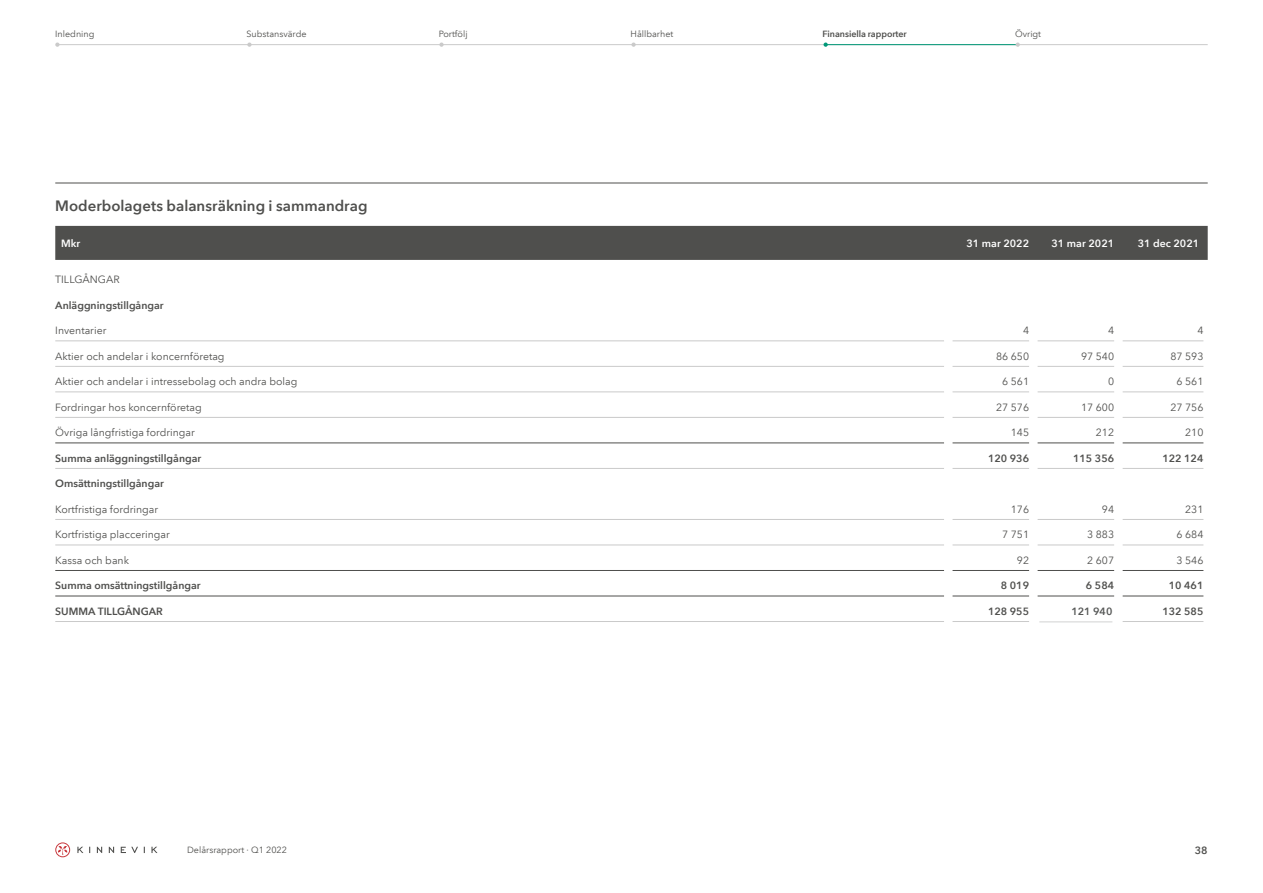
<style>
.page{position:relative;width:1263px;height:893px;background:#fff}
.page>*{position:absolute;margin:0;border:0;box-sizing:border-box;transform-origin:0 0}
.t1{font:600 15px "Avenir Next LT Pro";color:#4f4f4d}
.t2{font:10.5px "Avenir Next LT Pro";color:#4f4f4d}
.t3{font:600 10.5px "Avenir Next LT Pro";color:#4f4f4d}
.t4{font:600 10.5px "Avenir Next LT Pro";color:#fff}
.t5{font:600 10.5px "Avenir Next LT Pro";color:#555756}
.t6{font:9px "Avenir Next LT Pro";color:#4f4f4d}
.t7{font:600 9px "Avenir Next LT Pro";letter-spacing:-.005em;color:#4f4f4d}
</style>
<div class="page">
<svg style="left:55px;top:842px;width:15px;height:15px"></svg>
<svg style="left:77px;top:847px;width:80px;height:6px"></svg>
<hr style="left:56px;top:44px;width:1152px;height:1px;background:#cacaca">
<svg style="left:55px;top:43px;width:5px;height:4px"></svg>
<hr style="left:825px;top:44px;width:191px;height:1px;background:#009878">
<svg style="left:439px;top:43px;width:5px;height:4px"></svg>
<svg style="left:247px;top:43px;width:5px;height:4px"></svg>
<svg style="left:631px;top:43px;width:5px;height:4px"></svg>
<svg style="left:823px;top:43px;width:5px;height:4px"></svg>
<svg style="left:1015px;top:43px;width:5px;height:4px"></svg>
<hr style="left:55px;top:183px;width:1153px;height:1px;background:#4f4f4d">
<div style="left:55px;top:226px;width:1153px;height:34px;background:#4f4f4d"></div>
<hr style="left:55px;top:341px;width:889px;height:1px;background:#cacaca">
<hr style="left:952px;top:341px;width:77px;height:1px;background:#cacaca">
<hr style="left:1037px;top:341px;width:77px;height:1px;background:#cacaca">
<hr style="left:1123px;top:341px;width:80px;height:1px;background:#cacaca">
<hr style="left:55px;top:366px;width:889px;height:1px;background:#cacaca">
<hr style="left:952px;top:366px;width:77px;height:1px;background:#cacaca">
<hr style="left:1037px;top:366px;width:77px;height:1px;background:#cacaca">
<hr style="left:1123px;top:366px;width:80px;height:1px;background:#cacaca">
<hr style="left:55px;top:392px;width:889px;height:1px;background:#cacaca">
<hr style="left:952px;top:392px;width:77px;height:1px;background:#cacaca">
<hr style="left:1037px;top:392px;width:77px;height:1px;background:#cacaca">
<hr style="left:1123px;top:392px;width:80px;height:1px;background:#cacaca">
<hr style="left:55px;top:417px;width:889px;height:1px;background:#cacaca">
<hr style="left:952px;top:417px;width:77px;height:1px;background:#cacaca">
<hr style="left:1037px;top:417px;width:77px;height:1px;background:#cacaca">
<hr style="left:1123px;top:417px;width:80px;height:1px;background:#cacaca">
<hr style="left:55px;top:443px;width:889px;height:1px;background:#4f4f4d">
<hr style="left:952px;top:443px;width:77px;height:1px;background:#4f4f4d">
<hr style="left:1037px;top:443px;width:77px;height:1px;background:#4f4f4d">
<hr style="left:1123px;top:443px;width:80px;height:1px;background:#4f4f4d">
<hr style="left:55px;top:468px;width:889px;height:1px;background:#cacaca">
<hr style="left:952px;top:468px;width:77px;height:1px;background:#cacaca">
<hr style="left:1037px;top:468px;width:77px;height:1px;background:#cacaca">
<hr style="left:1123px;top:468px;width:80px;height:1px;background:#cacaca">
<hr style="left:55px;top:519px;width:889px;height:1px;background:#cacaca">
<hr style="left:952px;top:519px;width:77px;height:1px;background:#cacaca">
<hr style="left:1037px;top:519px;width:77px;height:1px;background:#cacaca">
<hr style="left:1123px;top:519px;width:80px;height:1px;background:#cacaca">
<hr style="left:55px;top:545px;width:889px;height:1px;background:#cacaca">
<hr style="left:952px;top:545px;width:77px;height:1px;background:#cacaca">
<hr style="left:1037px;top:545px;width:77px;height:1px;background:#cacaca">
<hr style="left:1123px;top:545px;width:80px;height:1px;background:#cacaca">
<hr style="left:55px;top:570px;width:889px;height:1px;background:#4f4f4d">
<hr style="left:952px;top:570px;width:77px;height:1px;background:#4f4f4d">
<hr style="left:1037px;top:570px;width:77px;height:1px;background:#4f4f4d">
<hr style="left:1123px;top:570px;width:80px;height:1px;background:#4f4f4d">
<hr style="left:55px;top:596px;width:889px;height:1px;background:#4f4f4d">
<hr style="left:952px;top:596px;width:77px;height:1px;background:#4f4f4d">
<hr style="left:1037px;top:596px;width:77px;height:1px;background:#4f4f4d">
<hr style="left:1123px;top:596px;width:80px;height:1px;background:#4f4f4d">
<hr style="left:55px;top:621px;width:889px;height:1px;background:#cacaca">
<hr style="left:952px;top:621px;width:77px;height:1px;background:#cacaca">
<hr style="left:1039px;top:622px;width:73px;height:1px;background:#d1d2d2">
<hr style="left:1123px;top:621px;width:80px;height:1px;background:#cacaca">
<p class="t6" style="left:55px;top:28px;width:41px">Inledning</p>
<p class="t6" style="left:247px;top:28px;width:62px">Substansvärde</p>
<p class="t6" style="left:439px;top:28px;width:30px">Portfölj</p>
<p class="t6" style="left:630px;top:28px;width:44px">Hållbarhet</p>
<p class="t7" style="left:823px;top:28px;width:86px">Finansiella rapporter</p>
<p class="t6" style="left:1015px;top:28px;width:28px">Övrigt</p>
<h1 class="t1" style="left:55px;top:197px;width:314px">Moderbolagets balansräkning i sammandrag</h1>
<p class="t4" style="left:61px;top:237px;width:21px">Mkr</p>
<p class="t4" style="left:966px;top:237px;width:64px">31 mar 2022</p>
<p class="t4" style="left:1051px;top:237px;width:64px">31 mar 2021</p>
<p class="t4" style="left:1138px;top:237px;width:63px">31 dec 2021</p>
<p class="t2" style="left:55px;top:273px;width:66px">TILLGÅNGAR</p>
<p class="t3" style="left:55px;top:299px;width:110px">Anläggningstillgångar</p>
<p class="t2" style="left:55px;top:324px;width:53px">Inventarier</p>
<p class="t2" style="left:1023px;top:324px;width:8px">4</p>
<p class="t2" style="left:1108px;top:324px;width:8px">4</p>
<p class="t2" style="left:1197px;top:324px;width:8px">4</p>
<p class="t2" style="left:55px;top:350px;width:171px">Aktier och andelar i koncernföretag</p>
<p class="t2" style="left:996px;top:350px;width:35px">86 650</p>
<p class="t2" style="left:1081px;top:350px;width:35px">97 540</p>
<p class="t2" style="left:1170px;top:350px;width:35px">87 593</p>
<p class="t2" style="left:55px;top:375px;width:244px">Aktier och andelar i intressebolag och andra bolag</p>
<p class="t2" style="left:1002px;top:375px;width:28px">6 561</p>
<p class="t2" style="left:1108px;top:375px;width:8px">0</p>
<p class="t2" style="left:1176px;top:375px;width:28px">6 561</p>
<p class="t2" style="left:55px;top:401px;width:148px">Fordringar hos koncernföretag</p>
<p class="t2" style="left:996px;top:401px;width:35px">27 576</p>
<p class="t2" style="left:1081px;top:401px;width:35px">17 600</p>
<p class="t2" style="left:1170px;top:401px;width:35px">27 756</p>
<p class="t2" style="left:55px;top:426px;width:141px">Övriga långfristiga fordringar</p>
<p class="t2" style="left:1011px;top:426px;width:20px">145</p>
<p class="t2" style="left:1096px;top:426px;width:20px">212</p>
<p class="t2" style="left:1185px;top:426px;width:20px">210</p>
<p class="t3" style="left:55px;top:452px;width:148px">Summa anläggningstillgångar</p>
<p class="t3" style="left:988px;top:452px;width:43px">120 936</p>
<p class="t3" style="left:1073px;top:452px;width:43px">115 356</p>
<p class="t3" style="left:1162px;top:452px;width:43px">122 124</p>
<p class="t3" style="left:55px;top:477px;width:110px">Omsättningstillgångar</p>
<p class="t2" style="left:55px;top:503px;width:104px">Kortfristiga fordringar</p>
<p class="t2" style="left:1011px;top:503px;width:20px">176</p>
<p class="t2" style="left:1102px;top:503px;width:14px">94</p>
<p class="t2" style="left:1185px;top:503px;width:20px">231</p>
<p class="t2" style="left:55px;top:528px;width:116px">Kortfristiga placceringar</p>
<p class="t2" style="left:1002px;top:528px;width:28px">7 751</p>
<p class="t2" style="left:1087px;top:528px;width:28px">3 883</p>
<p class="t2" style="left:1176px;top:528px;width:28px">6 684</p>
<p class="t2" style="left:55px;top:554px;width:75px">Kassa och bank</p>
<p class="t2" style="left:1017px;top:554px;width:14px">92</p>
<p class="t2" style="left:1087px;top:554px;width:28px">2 607</p>
<p class="t2" style="left:1176px;top:554px;width:28px">3 546</p>
<p class="t3" style="left:55px;top:579px;width:147px">Summa omsättningstillgångar</p>
<p class="t3" style="left:1001px;top:579px;width:30px">8 019</p>
<p class="t3" style="left:1086px;top:579px;width:30px">6 584</p>
<p class="t3" style="left:1169px;top:579px;width:36px">10 461</p>
<p class="t3" style="left:55px;top:605px;width:109px">SUMMA TILLGÅNGAR</p>
<p class="t3" style="left:988px;top:605px;width:43px">128 955</p>
<p class="t5" style="left:1071px;top:605px;width:43px">121 940</p>
<p class="t3" style="left:1162px;top:605px;width:43px">132 585</p>
<p class="t6" style="left:187px;top:844px;width:101px">Delårsrapport ∙ Q1 2022</p>
<p class="t3" style="left:1195px;top:844px;width:14px">38</p>
</div>
